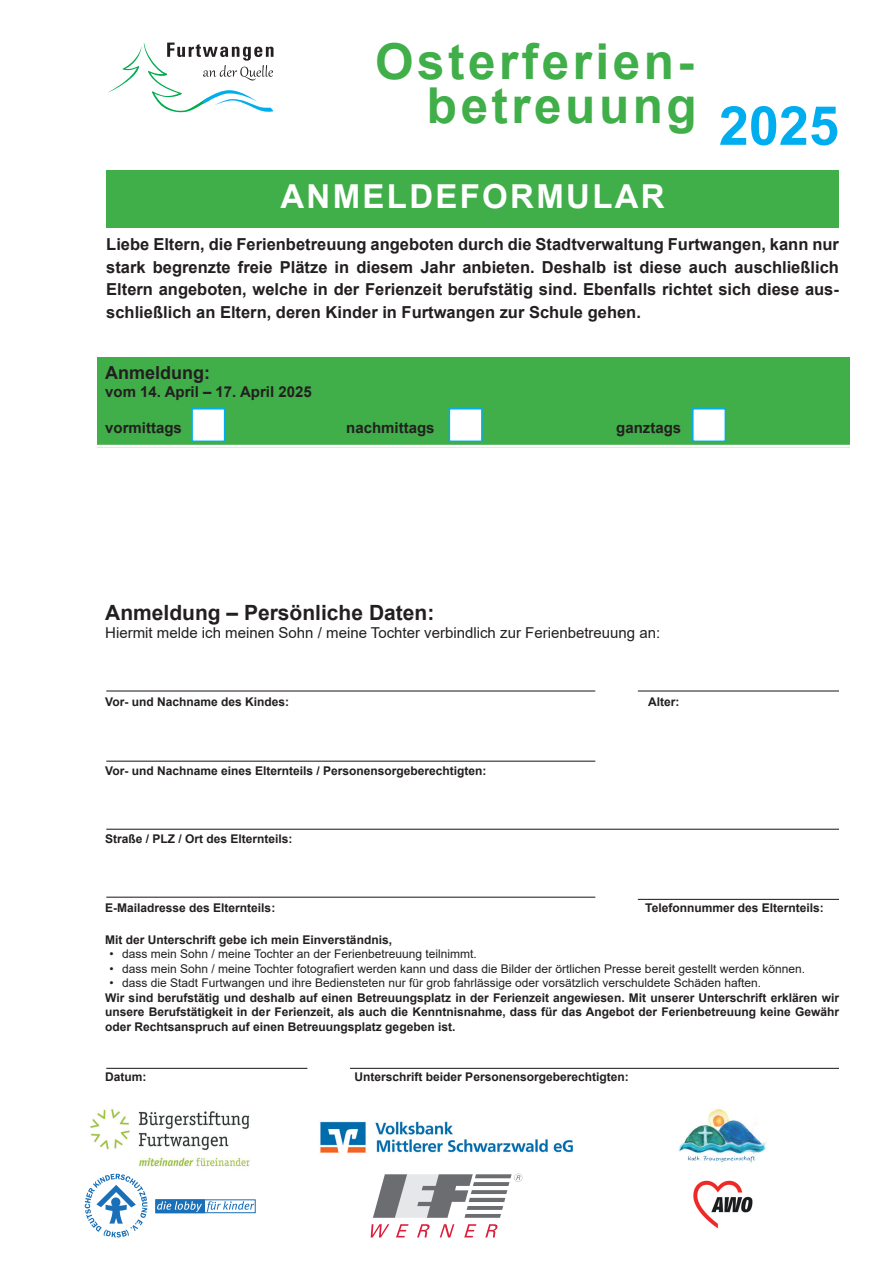
<style>
.page{position:relative;width:893px;height:1263px;background:#fff}
.page>*{position:absolute;margin:0;border:0;box-sizing:border-box;transform-origin:0 0}
.t1{font:700 54px "Arial";color:#00aeef}
.t2{font:700 49.5px/44.4px "Arial";letter-spacing:.07em;color:#40ae49;text-align:right}
.t3{font:700 33px "Arial";letter-spacing:.07em;color:#fff}
.t4{font:700 21px "Arial";color:#231f20}
.t5{font:700 18px "Arial";color:#231f20}
.t6{font:700 16.5px/22.5px "Arial";color:#231f20;text-align:justify}
.t7{font:15px "Arial";color:#231f20}
.t8{font:700 15px "Arial";color:#231f20}
.t9{font:700 12px/14.4px "Arial";color:#231f20;text-align:justify}
.t10{font:12px "Arial";color:#231f20}
</style>
<div class="page">
<div style="left:106px;top:170px;width:733px;height:58px;background:#40ae49"></div>
<svg style="left:108px;top:43px;width:165px;height:69px"></svg>
<div style="left:97px;top:357px;width:753px;height:230px;background:#40ae49"></div>
<hr style="left:106px;top:690px;width:489px;height:1px;background:#231f20">
<div style="left:191px;top:408px;width:34px;height:34px;background:#fff;border:2px solid #00aeef"></div>
<hr style="left:106px;top:761px;width:489px;height:1px;background:#231f20">
<hr style="left:106px;top:829px;width:733px;height:1px;background:#231f20">
<hr style="left:106px;top:897px;width:489px;height:1px;background:#231f20">
<hr style="left:638px;top:690px;width:201px;height:1px;background:#231f20">
<hr style="left:638px;top:899px;width:201px;height:1px;background:#231f20">
<hr style="left:106px;top:1068px;width:201px;height:1px;background:#231f20">
<hr style="left:350px;top:1068px;width:489px;height:1px;background:#231f20">
<img style="left:90px;top:1109px;width:160px;height:58px">
<div style="left:156px;top:1199px;width:99px;height:14px;border:1px solid #196fb8"></div>
<div style="left:156px;top:1199px;width:49px;height:14px;border:1px solid #196fb8"></div>
<svg style="left:157px;top:1201px;width:97px;height:11px"></svg>
<svg style="left:85px;top:1174px;width:63px;height:63px"></svg>
<img style="left:320px;top:1121px;width:253px;height:32px">
<svg style="left:373px;top:1174px;width:149px;height:44px"></svg>
<svg style="left:371px;top:1224px;width:126px;height:13px"></svg>
<img style="left:678px;top:1109px;width:88px;height:54px">
<img style="left:693px;top:1180px;width:60px;height:49px">
<div style="left:449px;top:408px;width:34px;height:34px;background:#fff;border:2px solid #00aeef"></div>
<div style="left:692px;top:408px;width:34px;height:34px;background:#fff;border:2px solid #00aeef"></div>
<hr style="left:94px;top:445px;width:768px;height:3px;background:#fff">
<div style="left:68px;top:448px;width:790px;height:145px;background:#fff"></div>
<h2 class="t2" style="left:375px;top:40px;width:323px">Osterferien&shy;betreuung</h2>
<h3 class="t3" style="left:280px;top:173px;width:386px">ANMELDEFORMULAR</h3>
<h1 class="t1" style="left:719px;top:88px;width:122px">2025</h1>
<p class="t6" style="left:106px;top:233px;width:734px">Liebe Eltern, die Ferienbetreuung angeboten durch die Stadtverwaltung Furtwangen, kann nur stark begrenzte freie Plätze in diesem Jahr anbieten. Deshalb ist diese auch auschließlich Eltern angeboten, welche in der Ferienzeit berufstätig sind. Ebenfalls richtet sich diese aus&shy;schließlich an Eltern, deren Kinder in Furtwangen zur Schule gehen.</p>
<h3 class="t5" style="left:105px;top:360px;width:106px">Anmeldung:</h3>
<p class="t8" style="left:105px;top:381px;width:208px">vom 14. April – 17. April 2025</p>
<p class="t8" style="left:105px;top:417px;width:78px">vormittags</p>
<p class="t8" style="left:346px;top:417px;width:90px">nachmittags</p>
<p class="t8" style="left:616px;top:417px;width:67px">ganztags</p>
<h3 class="t4" style="left:105px;top:598px;width:331px">Anmeldung – Persönliche Daten:</h3>
<p class="t7" style="left:105px;top:622px;width:556px">Hiermit melde ich meinen Sohn / meine Tochter verbindlich zur Ferienbetreuung an:</p>
<p class="t9" style="left:105px;top:695px;width:185px">Vor- und Nachname des Kindes:</p>
<p class="t9" style="left:648px;top:695px;width:33px">Alter:</p>
<p class="t9" style="left:105px;top:763px;width:383px">Vor- und Nachname eines Elternteils / Personensorgeberechtigten:</p>
<p class="t9" style="left:105px;top:832px;width:189px">Straße / PLZ / Ort des Elternteils:</p>
<p class="t9" style="left:105px;top:900px;width:172px">E-Mailadresse des Elternteils:</p>
<p class="t9" style="left:645px;top:900px;width:180px">Telefonnummer des Elternteils:</p>
<p class="t9" style="left:105px;top:933px;width:288px">Mit der Unterschrift gebe ich mein Einverständnis,</p>
<p class="t10" style="left:109px;top:946px;width:369px">• dass mein Sohn / meine Tochter an der Ferienbetreuung teilnimmt.</p>
<p class="t10" style="left:109px;top:960px;width:697px">• dass mein Sohn / meine Tochter fotografiert werden kann und dass die Bilder der örtlichen Presse bereit gestellt werden können.</p>
<p class="t10" style="left:109px;top:975px;width:653px">• dass die Stadt Furtwangen und ihre Bediensteten nur für grob fahrlässige oder vorsätzlich verschuldete Schäden haften.</p>
<p class="t9" style="left:105px;top:990px;width:735px">Wir sind berufstätig und deshalb auf einen Betreuungsplatz in der Ferienzeit angewiesen. Mit unserer Unterschrift erklären wir unsere Berufstätigkeit in der Ferienzeit, als auch die Kenntnisnahme, dass für das Angebot der Ferienbetreuung keine Gewähr oder Rechtsanspruch auf einen Betreuungsplatz gegeben ist.</p>
<p class="t9" style="left:105px;top:1069px;width:43px">Datum:</p>
<p class="t9" style="left:355px;top:1069px;width:276px">Unterschrift beider Personensorgeberechtigten:</p>
</div>
